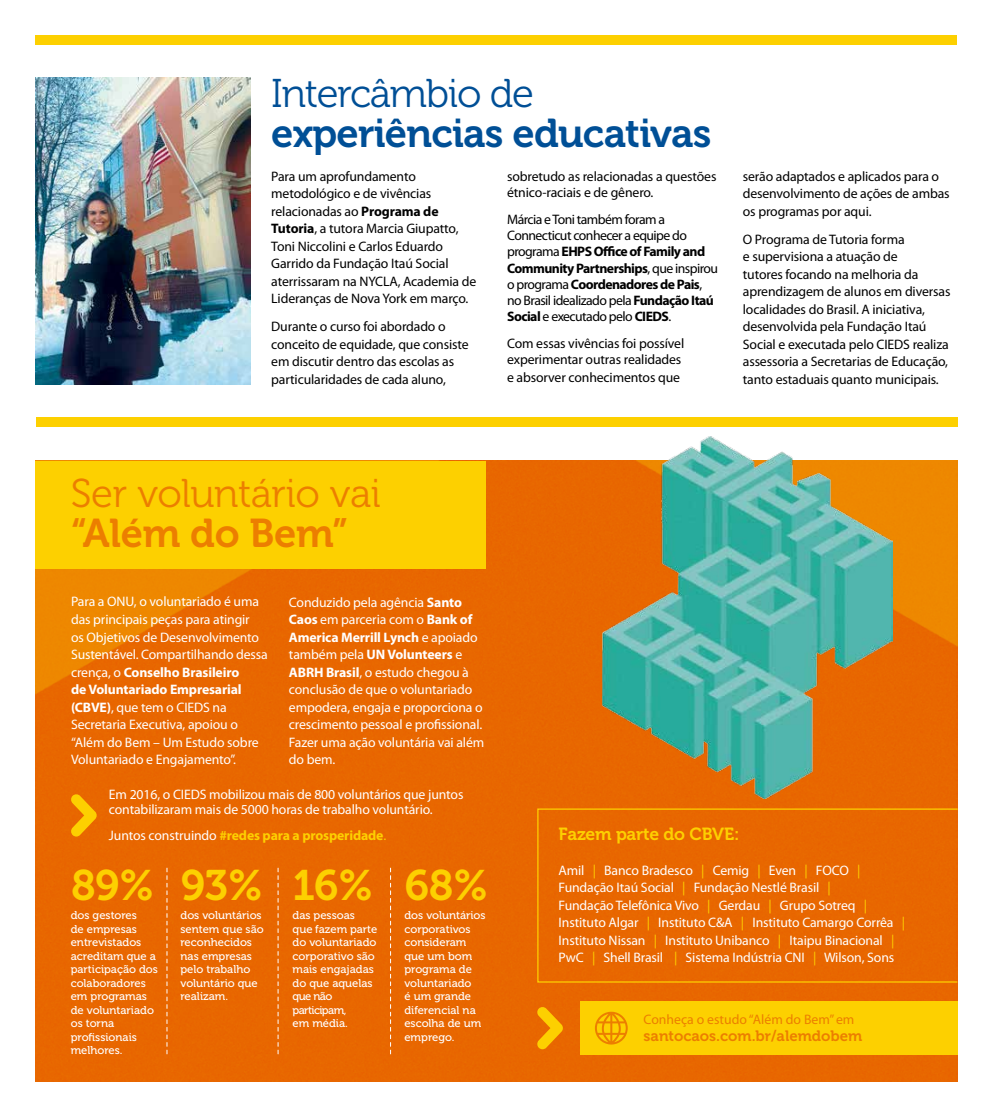
<style>
.page{position:relative;width:993px;height:1117px;background:#fff}
.page>*{position:absolute;margin:0;border:0;box-sizing:border-box;transform-origin:0 0}
.t1{font:42.5px "Museo 700";letter-spacing:-.015em;color:#fdd000}
.t2{font:40px "Museo 700";letter-spacing:-.02em;color:#004f96}
.t3{font:40px "Museo 300";letter-spacing:-.01em;color:#ec7e00}
.t4{font:40px "Museo 300";letter-spacing:-.03em;color:#004f96}
.t5{font:40px "Museo 700";letter-spacing:-.01em;color:#ec7e00}
.t6{font:17.5px "Museo 700";letter-spacing:-.01em;color:#fdd000}
.t7{font:15px "Museo 700";color:#ec7e00}
.t8{font:13.75px/17.5px "Myriad Pro";letter-spacing:-.01em;color:#fff}
.t9{font:13.75px/17.5px "Myriad Pro";letter-spacing:-.01em;color:#000}
.t10{font:13.75px/16.2px "Myriad Pro";letter-spacing:-.04em;color:#000}
.t11{font:700 13.75px "Myriad Pro";letter-spacing:-.01em;color:#fdd000}
.t12{font:13.75px "Myriad Pro";color:#ec7e00}
.t13{font:11.25px/13.5px "Museo 500";color:#fff}
.s1{font-weight:700}
.s2{font-weight:400;color:#fff}
.s3{font-weight:400}
.s4{color:#fdd000}
</style>
<div class="page">
<div style="left:36px;top:461px;width:921px;height:620px;background:#e86700"></div>
<div style="left:36px;top:461px;width:450px;height:107px;background:#fdd000"></div>
<div style="left:537px;top:808px;width:421px;height:174px;border:1px solid #fdd000"></div>
<div style="left:579px;top:1001px;width:378px;height:53px;background:#fdd000"></div>
<div style="left:35px;top:35px;width:922px;height:10px;background:#fdd000"></div>
<div style="left:36px;top:417px;width:921px;height:9px;background:#fdd000"></div>
<svg style="left:166px;top:867px;width:1px;height:186px"></svg>
<svg style="left:277px;top:867px;width:1px;height:186px"></svg>
<svg style="left:390px;top:867px;width:1px;height:186px"></svg>
<svg style="left:595px;top:1011px;width:32px;height:33px"></svg>
<img style="left:36px;top:78px;width:215px;height:306px">
<img style="left:602px;top:436px;width:289px;height:362px">
<svg style="left:537px;top:1006px;width:26px;height:42px"></svg>
<svg style="left:71px;top:794px;width:26px;height:42px"></svg>
<h2 class="t4" style="left:271px;top:71px;width:264px">Intercâmbio de</h2>
<h2 class="t2" style="left:271px;top:111px;width:441px">experiências educativas</h2>
<p class="t9" style="left:271px;top:167px;width:206px">Para um aprofundamento metodológico e de vivências relacionadas ao <span class="s1">Programa de<br>Tutoria</span>, a tutora Marcia Giupatto,<br>Toni Niccolini e Carlos Eduardo<br>Garrido da Fundação Itaú Social aterrissaram na NYCLA, Academia de<br>Lideranças de Nova York em março.</p>
<p class="t9" style="left:271px;top:318px;width:199px">Durante o curso foi abordado o conceito de equidade, que consiste em discutir dentro das escolas as particularidades de cada aluno,</p>
<p class="t9" style="left:507px;top:168px;width:211px;line-height:16.2px">sobretudo as relacionadas a questões étnico-raciais e de gênero.</p>
<p class="t10" style="left:507px;top:211px;width:212px">Márcia e Toni também foram a Connecticut conhecer a equipe do programa <span class="s1">EHPS Office of Family and Community Partnerships</span>, que inspirou o programa <span class="s1">Coordenadores de Pais</span>, no Brasil idealizado pela <span class="s1">Fundação Itaú Social</span> e executado pelo <span class="s1">CIEDS</span>.</p>
<p class="t9" style="left:507px;top:335px;width:179px;line-height:16.2px">Com essas vivências foi possível experimentar outras realidades</p>
<p class="t9" style="left:507px;top:369px;width:174px">e absorver conhecimentos que</p>
<p class="t9" style="left:742px;top:167px;width:208px">serão adaptados e aplicados para o desenvolvimento de ações de ambas os programas por aqui.</p>
<p class="t9" style="left:742px;top:231px;width:209px">O Programa de Tutoria forma<br>e supervisiona a atuação de<br>tutores focando na melhoria da aprendizagem de alunos em diversas localidades do Brasil. A iniciativa, desenvolvida pela Fundação Itaú Social e executada pelo CIEDS realiza assessoria a Secretarias de Educação, tanto estaduais quanto municipais.</p>
<h2 class="t3" style="left:71px;top:471px;width:311px">Ser voluntário vai</h2>
<h2 class="t5" style="left:71px;top:510px;width:279px">“Além do Bem”</h2>
<p class="t8" style="left:71px;top:593px;width:198px">Para a ONU, o voluntariado é uma das principais peças para atingir<br>os Objetivos de Desenvolvimento<br>Sustentável. Compartilhando dessa crença, o <span class="s1">Conselho Brasileiro<br>de Voluntariado Empresarial (CBVE)</span>, que tem o CIEDS na<br>Secretaria Executiva, apoiou o “Além do Bem – Um Estudo sobre<br>Voluntariado e Engajamento”.</p>
<p class="t8" style="left:289px;top:593px;width:197px">Conduzido pela agência <span class="s1">Santo<br>Caos</span> em parceria com o <span class="s1">Bank of<br>America Merrill Lynch</span> e apoiado também pela <span class="s1">UN Volunteers</span> e<br><span class="s1">ABRH Brasil</span>, o estudo chegou à conclusão de que o voluntariado empodera, engaja e proporciona o crescimento pessoal e profissional.<br>Fazer uma ação voluntária vai além do bem.</p>
<p class="t8" style="left:109px;top:787px;width:356px;line-height:15px">Em 2016, o CIEDS mobilizou mais de 800 voluntários que juntos contabilizaram mais de 5000 horas de trabalho voluntário.</p>
<p class="t11" style="left:109px;top:827px;width:279px"><span class="s2">Juntos construindo</span> #redes para a prosperidade<span class="s3">.</span></p>
<h1 class="t1" style="left:71px;top:861px;width:418px">89% 93% 16% 68%</h1>
<p class="t13" style="left:71px;top:908px;width:89px">dos gestores<br>de empresas entrevistados acreditam que a participação dos colaboradores em programas de voluntariado os torna profissionais melhores.</p>
<p class="t13" style="left:180px;top:908px;width:85px">dos voluntários sentem que são reconhecidos nas empresas pelo trabalho voluntário que realizam.</p>
<p class="t13" style="left:292px;top:908px;width:86px">das pessoas que fazem parte do voluntariado corporativo são mais engajadas do que aquelas que não participam,<br>em média.</p>
<p class="t13" style="left:404px;top:908px;width:83px">dos voluntários corporativos consideram que um bom programa de voluntariado<br>é um grande diferencial na escolha de um emprego.</p>
<p class="t6" style="left:558px;top:823px;width:182px">Fazem parte do CBVE:</p>
<p class="t8" style="left:558px;top:861px;width:348px">Amil <span class="s4">|</span> Banco Bradesco <span class="s4">|</span> Cemig <span class="s4">|</span> Even <span class="s4">|</span> FOCO <span class="s4">| </span>Fundação Itaú Social <span class="s4">|</span> Fundação Nestlé Brasil <span class="s4">|<br></span>Fundação Telefônica Vivo <span class="s4">|</span> Gerdau <span class="s4">|</span> Grupo Sotreq <span class="s4">| </span>Instituto Algar <span class="s4">|</span> Instituto C&amp;A <span class="s4">|</span> Instituto Camargo Corrêa <span class="s4">| </span>Instituto Nissan <span class="s4">|</span> Instituto Unibanco <span class="s4">|</span> Itaipu Binacional <span class="s4">| </span>PwC <span class="s4">|</span> Shell Brasil <span class="s4">|</span> Sistema Indústria CNI <span class="s4">|</span> Wilson, Sons</p>
<p class="t12" style="left:643px;top:1011px;width:212px">Conheça o estudo “Além do Bem” em</p>
<p class="t7" style="left:643px;top:1027px;width:220px">santocaos.com.br/alemdobem</p>
</div>
